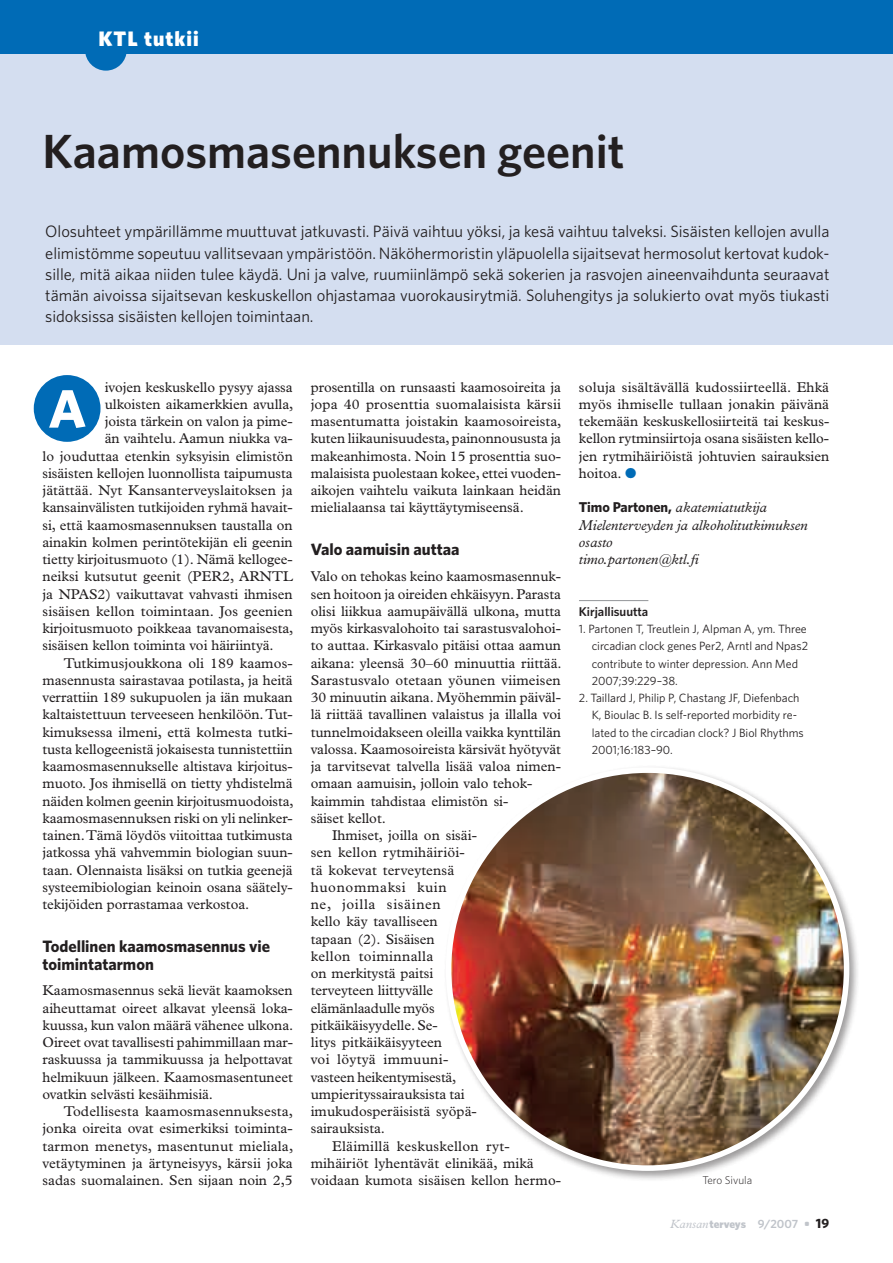
<style>
.page{position:relative;width:893px;height:1263px;background:#fff}
.page>*{position:absolute;margin:0;border:0;box-sizing:border-box;transform-origin:0 0}
.t1{font:700 54px "Whitney";color:#fff}
.t2{font:600 48px "Whitney";color:#231f20}
.t3{font:900 21px "Whitney";letter-spacing:.05em;color:#fff}
.t4{font:16.5px/21px "Whitney";letter-spacing:-.005em;color:#231f20;text-align:justify}
.t5{font:700 16.5px/17.2px "Whitney";color:#231f20}
.t6{font:14.25px/17.2px "Plantin";letter-spacing:-.005em;color:#231f20;text-align:justify}
.t7{font:italic 14.25px/17.2px "Plantin";letter-spacing:-.005em;color:#231f20}
.t8{font:14.25px "Plantin";letter-spacing:.02em;color:#231f20}
.t9{font:14.25px "Plantin";letter-spacing:.045em;color:#231f20}
.t10{font:14.25px "Plantin";letter-spacing:.025em;color:#231f20}
.t11{font:600 12.75px "Whitney";letter-spacing:-.005em;color:#231f20}
.t12{font:12px/17.2px "Whitney";letter-spacing:-.005em;color:#231f20}
.t13{font:900 11.25px "Whitney";letter-spacing:-.01em;color:#c0c4ca}
.t14{font:300 11.25px "Whitney";color:#231f20}
.s1{color:#006bb6}
.s2{font-family:"Whitney";font-weight:700;font-style:normal}
.s3{font-family:"Plantin";font-weight:400;font-style:italic;font-size:12px}
.s4{font-weight:600;font-size:12px}
.s5{font-weight:700;font-size:12px}
.s6{font-weight:700;font-size:13.5px;color:#231f20}
</style>
<div class="page">
<hr style="left:579px;top:600px;width:69px;height:1px;background:#939598">
<div style="left:0;top:51px;width:893px;height:294px;background:#d4def0"></div>
<div style="left:85px;top:29px;width:42px;height:42px;background:#006bb6;border-radius:50%"></div>
<div style="left:0;top:0;width:893px;height:54px;background:#006bb6"></div>
<div style="left:34px;top:375px;width:67px;height:67px;background:#006bb6;border-radius:50%"></div>
<div style="left:443px;top:764px;width:424px;height:424px;background:#231f20;opacity:.45"></div>
<img style="left:449px;top:770px;width:397px;height:398px;border-radius:199px">
<h3 class="t3" style="left:99px;top:26px;width:102px">KTL tutkii</h3>
<h2 class="t2" style="left:43px;top:122px;width:584px">Kaamosmasennuksen geenit</h2>
<p class="t4" style="left:45px;top:221px;width:786px">Olosuhteet ympärillämme muuttuvat jatkuvasti. Päivä vaihtuu yöksi, ja kesä vaihtuu talveksi. Sisäisten kellojen avulla elimistömme sopeutuu vallitsevaan ympäristöön. Näköhermoristin yläpuolella sijaitsevat hermosolut kertovat kudok&shy;sille, mitä aikaa niiden tulee käydä. Uni ja valve, ruumiinlämpö sekä sokerien ja rasvojen aineenvaihdunta seuraavat tämän aivoissa sijaitsevan keskuskellon ohjastamaa vuorokausirytmiä. Soluhengitys ja solukierto ovat myös tiukasti sidoksissa sisäisten kellojen toimintaan.</p>
<p class="t6" style="left:105px;top:378px;width:189px">ivojen keskuskello pysyy ajassa</p>
<p class="t6" style="left:105px;top:395px;width:190px">ulkoisten aikamerkkien avulla,</p>
<p class="t6" style="left:105px;top:413px;width:189px">joista tärkein on valon ja pime-</p>
<p class="t6" style="left:105px;top:430px;width:189px">än vaihtelu. Aamun niukka va-</p>
<p class="t6" style="left:43px;top:447px;width:252px">lo jouduttaa etenkin syksyisin elimistön</p>
<p class="t6" style="left:43px;top:464px;width:252px">sisäisten kellojen luonnollista taipumusta</p>
<p class="t6" style="left:43px;top:482px;width:252px">jätättää. Nyt Kansanterveyslaitoksen ja</p>
<p class="t6" style="left:43px;top:499px;width:252px">kansainvälisten tutkijoiden ryhmä havait-</p>
<p class="t6" style="left:43px;top:516px;width:252px">si, että kaamosmasennuksen taustalla on</p>
<p class="t6" style="left:43px;top:533px;width:252px">ainakin kolmen perintötekijän eli geenin</p>
<p class="t6" style="left:43px;top:551px;width:252px">tietty kirjoitusmuoto (1). Nämä kellogee-</p>
<p class="t6" style="left:43px;top:568px;width:252px">neiksi kutsutut geenit (PER2, ARNTL</p>
<p class="t6" style="left:43px;top:585px;width:252px">ja NPAS2) vaikuttavat vahvasti ihmisen</p>
<p class="t6" style="left:43px;top:602px;width:252px">sisäisen kellon toimintaan. Jos geenien</p>
<p class="t6" style="left:43px;top:620px;width:252px">kirjoitusmuoto poikkeaa tavanomaisesta,</p>
<p class="t6" style="left:43px;top:637px;width:233px">sisäisen kellon toiminta voi häiriintyä.</p>
<p class="t6" style="left:64px;top:654px;width:230px">Tutkimusjoukkona oli 189 kaamos-</p>
<p class="t6" style="left:43px;top:671px;width:252px">masennusta sairastavaa potilasta, ja heitä</p>
<p class="t6" style="left:43px;top:689px;width:252px">verrattiin 189 sukupuolen ja iän mukaan</p>
<p class="t6" style="left:43px;top:706px;width:252px">kaltaistettuun terveeseen henkilöön. Tut-</p>
<p class="t6" style="left:43px;top:723px;width:252px">kimuksessa ilmeni, että kolmesta tutki-</p>
<p class="t6" style="left:43px;top:740px;width:252px">tusta kellogeenistä jokaisesta tunnistettiin</p>
<p class="t6" style="left:43px;top:758px;width:252px">kaamosmasennukselle altistava kirjoitus-</p>
<p class="t6" style="left:43px;top:775px;width:252px">muoto. Jos ihmisellä on tietty yhdistelmä</p>
<p class="t6" style="left:43px;top:792px;width:252px">näiden kolmen geenin kirjoitusmuodoista,</p>
<p class="t6" style="left:43px;top:809px;width:252px">kaamosmasennuksen riski on yli nelinker-</p>
<p class="t6" style="left:43px;top:827px;width:252px">tainen. Tämä löydös viitoittaa tutkimusta</p>
<p class="t6" style="left:43px;top:844px;width:252px">jatkossa yhä vahvemmin biologian suun-</p>
<p class="t6" style="left:43px;top:861px;width:252px">taan. Olennaista lisäksi on tutkia geenejä</p>
<p class="t6" style="left:43px;top:878px;width:252px">systeemibiologian keinoin osana säätely-</p>
<p class="t6" style="left:43px;top:896px;width:208px">tekijöiden porrastamaa verkostoa.</p>
<p class="t5" style="left:43px;top:937px;width:229px">Todellinen kaamosmasennus vie toimintatarmon</p>
<p class="t6" style="left:43px;top:982px;width:252px">Kaamosmasennus sekä lievät kaamoksen aiheuttamat oireet alkavat yleensä loka&shy;kuussa, kun valon määrä vähenee ulkona.<br>Oireet ovat tavallisesti pahimmillaan mar&shy;raskuussa ja tammikuussa ja helpottavat helmikuun jälkeen. Kaamosmasentuneet ovatkin selvästi kesäihmisiä.</p>
<p class="t6" style="left:43px;top:1103px;width:252px;text-indent:21px">Todellisesta kaamosmasennuksesta, jonka oireita ovat esimerkiksi toiminta&shy;tarmon menetys, masentunut mieliala, vetäytyminen ja ärtyneisyys, kärsii joka sadas suomalainen. Sen sijaan noin 2,5</p>
<h1 class="t1" style="left:48px;top:376px;width:39px">A</h1>
<p class="t6" style="left:311px;top:378px;width:252px">prosentilla on runsaasti kaamosoireita ja jopa 40 prosenttia suomalaisista kärsii masentumatta joistakin kaamosoireista, kuten liikaunisuudesta, painonnoususta ja makeanhimosta. Noin 15 prosenttia suo&shy;malaisista puolestaan kokee, ettei vuoden&shy;aikojen vaihtelu vaikuta lainkaan heidän mielialaansa tai käyttäytymiseensä.</p>
<p class="t5" style="left:311px;top:541px;width:150px">Valo aamuisin auttaa</p>
<p class="t6" style="left:311px;top:568px;width:252px">Valo on tehokas keino kaamosmasennuk-</p>
<p class="t6" style="left:311px;top:585px;width:252px">sen hoitoon ja oireiden ehkäisyyn. Parasta</p>
<p class="t6" style="left:311px;top:602px;width:252px">olisi liikkua aamupäivällä ulkona, mutta</p>
<p class="t6" style="left:311px;top:620px;width:252px">myös kirkasvalohoito tai sarastusvalohoi-</p>
<p class="t6" style="left:311px;top:637px;width:252px">to auttaa. Kirkasvalo pitäisi ottaa aamun</p>
<p class="t6" style="left:311px;top:654px;width:252px">aikana: yleensä 30–60 minuuttia riittää.</p>
<p class="t6" style="left:311px;top:671px;width:252px">Sarastusvalo otetaan yöunen viimeisen</p>
<p class="t6" style="left:311px;top:689px;width:252px">30 minuutin aikana. Myöhemmin päiväl-</p>
<p class="t6" style="left:311px;top:706px;width:252px">lä riittää tavallinen valaistus ja illalla voi</p>
<p class="t6" style="left:311px;top:723px;width:252px">tunnelmoidakseen oleilla vaikka kynttilän</p>
<p class="t6" style="left:311px;top:740px;width:252px">valossa. Kaamosoireista kärsivät hyötyvät</p>
<p class="t6" style="left:311px;top:758px;width:252px">ja tarvitsevat talvella lisää valoa nimen-</p>
<p class="t6" style="left:311px;top:775px;width:223px">omaan aamuisin, jolloin valo tehok-</p>
<p class="t6" style="left:311px;top:792px;width:199px">kaimmin tahdistaa elimistön si-</p>
<p class="t6" style="left:311px;top:809px;width:77px">säiset kellot.</p>
<p class="t6" style="left:332px;top:827px;width:146px">Ihmiset, joilla on sisäi-</p>
<p class="t6" style="left:311px;top:844px;width:155px">sen kellon rytmihäiriöi-</p>
<p class="t6" style="left:311px;top:861px;width:145px">tä kokevat terveytensä</p>
<p class="t9" style="left:311px;top:879px;width:137px">huonommaksi kuin</p>
<p class="t9" style="left:311px;top:896px;width:132px">ne, joilla sisäinen</p>
<p class="t6" style="left:311px;top:913px;width:129px">kello käy tavalliseen</p>
<p class="t6" style="left:311px;top:930px;width:126px">tapaan (2). Sisäisen</p>
<p class="t10" style="left:311px;top:948px;width:124px">kellon toiminnalla</p>
<p class="t6" style="left:311px;top:965px;width:124px">on merkitystä paitsi</p>
<p class="t6" style="left:311px;top:982px;width:124px">terveyteen liittyvälle</p>
<p class="t6" style="left:311px;top:999px;width:125px">elämänlaadulle myös</p>
<p class="t6" style="left:311px;top:1016px;width:129px">pitkäikäisyydelle. Se-</p>
<p class="t6" style="left:311px;top:1034px;width:133px">litys pitkäikäisyyteen</p>
<p class="t8" style="left:311px;top:1051px;width:139px">voi löytyä immuuni-</p>
<p class="t6" style="left:311px;top:1068px;width:147px">vasteen heikentymisestä,</p>
<p class="t6" style="left:311px;top:1085px;width:156px">umpierityssairauksista tai</p>
<p class="t6" style="left:311px;top:1103px;width:167px">imukudosperäisistä syöpä-</p>
<p class="t6" style="left:311px;top:1120px;width:76px">sairauksista.</p>
<p class="t8" style="left:332px;top:1138px;width:179px">Eläimillä keskuskellon ryt-</p>
<p class="t6" style="left:311px;top:1154px;width:225px">mihäiriöt lyhentävät elinikää, mikä</p>
<p class="t6" style="left:311px;top:1172px;width:252px">voidaan kumota sisäisen kellon hermo-</p>
<p class="t6" style="left:579px;top:378px;width:252px">soluja sisältävällä kudossiirteellä. Ehkä myös ihmiselle tullaan jonakin päivänä tekemään keskuskellosiirteitä tai keskus&shy;kellon rytminsiirtoja osana sisäisten kello&shy;jen rytmihäiriöistä johtuvien sairauksien hoitoa. <span class="s1">●</span></p>
<p class="t7" style="left:579px;top:499px;width:230px"><span class="s2">Timo Partonen,</span> akatemiatutkija<br>Mielenterveyden ja alkoholitutkimuksen osasto<br>timo.partonen@ktl.fi</p>
<p class="t11" style="left:579px;top:604px;width:71px">Kirjallisuutta</p>
<p class="t12" style="left:592px;top:620px;width:218px;text-indent:-13px">1. Partonen T, Treutlein J, Alpman A, ym. Three circadian clock genes Per2, Arntl and Npas2 contribute to winter depression. Ann Med 2007;39:229–38.</p>
<p class="t12" style="left:592px;top:689px;width:214px;text-indent:-13px">2. Taillard J, Philip P, Chastang JF, Diefenbach K, Bioulac B. Is self-reported morbidity re&shy;lated to the circadian clock? J Biol Rhythms 2001;16:183–90.</p>
<p class="t14" style="left:703px;top:1173px;width:51px">Tero Sivula</p>
<p class="t13" style="left:670px;top:1217px;width:160px"><span class="s3">Kansan</span>terveys <span class="s4">9/2007</span> <span class="s5">•</span> <span class="s6">19</span></p>
</div>
